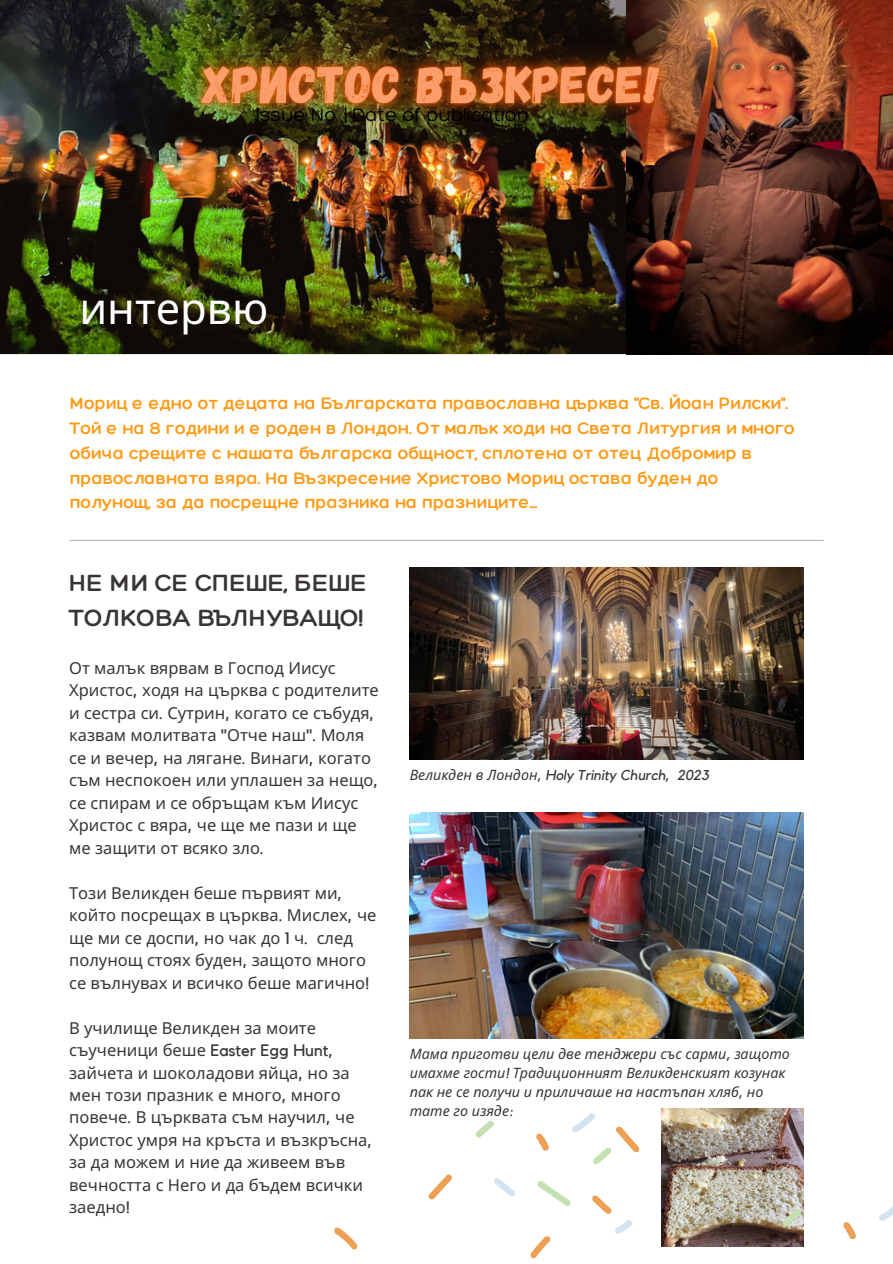
<style>
.page{position:relative;width:893px;height:1264px;background:#fff}
.page>*{position:absolute;margin:0;border:0;box-sizing:border-box;transform-origin:0 0}
.t1{font:43.5px "Noto Sans";color:#fff}
.t2{font:300 25.5px/34.8px "Hero";color:#393536}
.t3{font:300 19.5px "Hero";color:#000}
.t4{font:300 18px/24.8px "Hero";color:#ff9a15}
.t5{font:16.5px/22.5px "Noto Sans";color:#393536}
.t6{font:16.5px "Kollektif";color:#393536}
.t7{font:italic 14.25px/19px "Noto Sans";color:#393536}
.t8{font:italic 14.25px "Kollektif";color:#393536}
.s1{font-family:"Kollektif"}
.s2{font-family:"Noto Sans"}
</style>
<div class="page">
<hr style="left:70px;top:540px;width:753px;height:1px;background:#b8b8b8">
<img style="left:410px;top:568px;width:393px;height:191px">
<img style="left:410px;top:812px;width:393px;height:226px">
<img style="left:0;top:0;width:626px;height:354px">
<img style="left:626px;top:0;width:266px;height:354px">
<img style="left:661px;top:1108px;width:142px;height:138px">
<svg style="left:843px;top:1222px;width:13px;height:17px"></svg>
<svg style="left:782px;top:1208px;width:19px;height:18px"></svg>
<svg style="left:879px;top:1207px;width:13px;height:13px"></svg>
<svg style="left:530px;top:1236px;width:20px;height:22px"></svg>
<svg style="left:536px;top:1133px;width:13px;height:17px"></svg>
<svg style="left:334px;top:1227px;width:23px;height:22px"></svg>
<svg style="left:428px;top:1174px;width:24px;height:25px"></svg>
<svg style="left:537px;top:1181px;width:34px;height:25px"></svg>
<svg style="left:475px;top:1120px;width:19px;height:17px"></svg>
<svg style="left:592px;top:1195px;width:40px;height:38px"></svg>
<svg style="left:494px;top:1178px;width:21px;height:18px"></svg>
<svg style="left:572px;top:1113px;width:67px;height:51px"></svg>
<img style="left:145px;top:0;width:571px;height:170px">
<p class="t3" style="left:256px;top:103px;width:275px">Issue No. | Date of publication</p>
<h1 class="t1" style="left:79px;top:278px;width:190px">интервю</h1>
<p class="t4" style="left:70px;top:390px;width:726px">Мориц е едно от децата на Българската православна църква "Св. Йоан Рилски".<br>Той е на 8 години и е роден в Лондон. От малък ходи на Света Литургия и много обича срещите с нашата българска общност, сплотена от отец Добромир в православната вяра. На Възкресение Христово Мориц остава буден до полунощ, за да посрещне празника на празниците...</p>
<h2 class="t2" style="left:69px;top:565px;width:299px">НЕ МИ СЕ СПЕШЕ, БЕШЕ<br>ТОЛКОВА ВЪЛНУВАЩО!</h2>
<p class="t5" style="left:69px;top:656px;width:311px">От малък вярвам в Господ Иисус<br>Христос<span class="s1">,</span> ходя на църква с родителите и сестра си<span class="s1">.</span> Сутрин<span class="s1">,</span> когато се събудя<span class="s1">, </span>казвам молитвата <span class="s1">"</span>Отче наш<span class="s1">".</span> Моля се и вечер<span class="s1">,</span> на лягане<span class="s1">.</span> Винаги<span class="s1">,</span> когато съм неспокоен или уплашен за нещо<span class="s1">, </span>се спирам и се обръщам към Иисус<br>Христос с вяра<span class="s1">,</span> че ще ме пази и ще ме защити от всяко зло<span class="s1">.</span></p>
<p class="t5" style="left:69px;top:880px;width:309px">Този Великден беше първият ми<span class="s1">, </span>който посрещах в църква<span class="s1">.</span> Мислех<span class="s1">,</span> че ще ми се доспи<span class="s1">,</span> но чак до <span class="s1">1</span> ч<span class="s1">.</span> след полунощ стоях буден<span class="s1">,</span> защото много се вълнувах и всичко беше магично<span class="s1">!</span></p>
<p class="t5" style="left:69px;top:1015px;width:248px">В училище Великден за моите</p>
<p class="t6" style="left:69px;top:1042px;width:266px"><span class="s2">съученици беше</span> Easter Egg Hunt,</p>
<p class="t5" style="left:69px;top:1060px;width:304px">зайчета и шоколадови яйца<span class="s1">,</span> но за мен този празник е много<span class="s1">,</span> много повече<span class="s1">.</span> В църквата съм научил<span class="s1">,</span> че<br>Христос умря на кръста и възкръсна<span class="s1">, </span>за да можем и ние да живеем във вечността с Него и да бъдем всички заедно<span class="s1">!</span></p>
<p class="t8" style="left:410px;top:768px;width:300px"><span class="s2">Великден в Лондон</span>, Holy Trinity Church, 2023</p>
<p class="t7" style="left:410px;top:1043px;width:381px">Мама приготви цели две тенджери със сарми<span class="s1">,</span> защото имахме гости<span class="s1">!</span> Традиционният Великденският козунак пак не се получи и приличаше на настъпан хляб<span class="s1">,</span> но тате го изяде<span class="s1">:</span></p>
</div>
